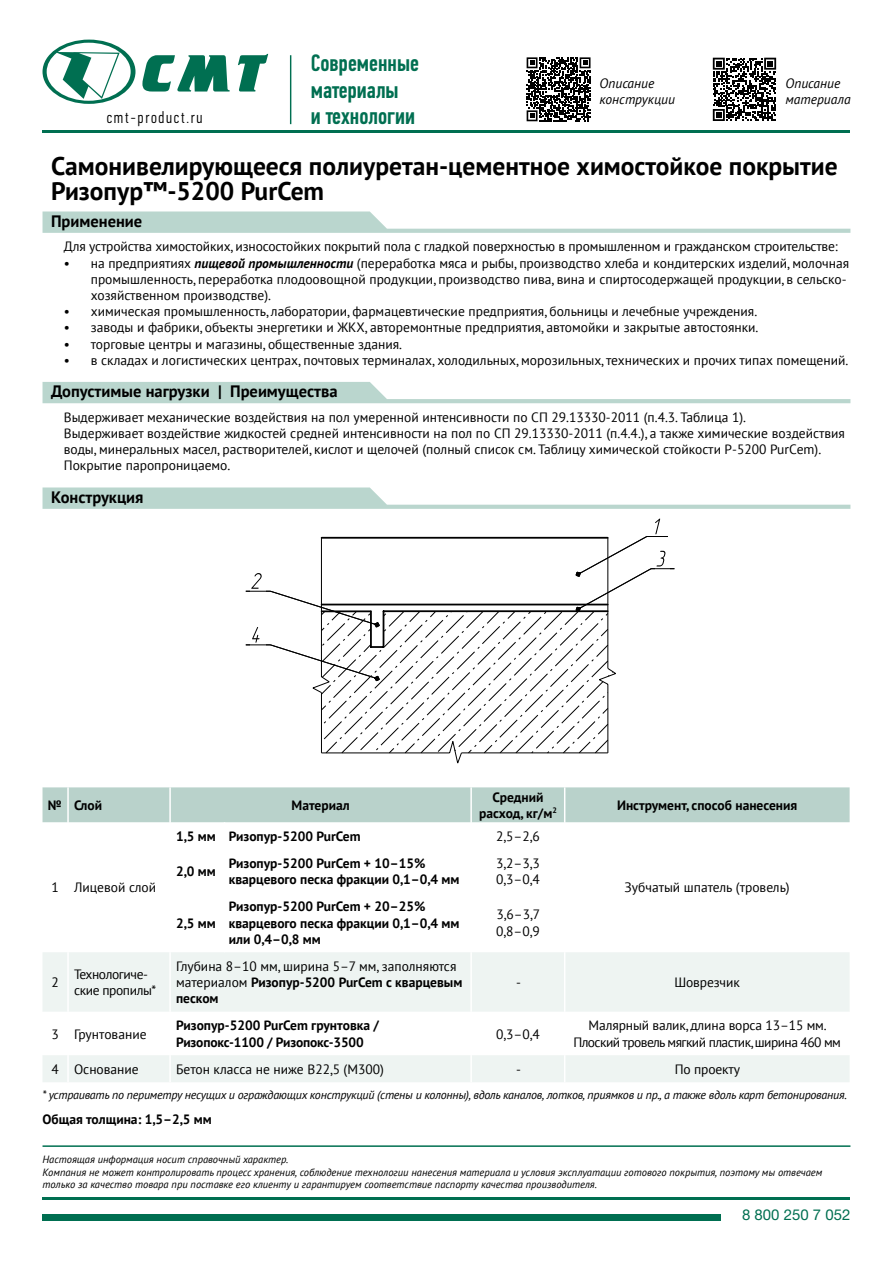
<style>
.page{position:relative;width:893px;height:1263px;background:#fff}
.page>*{position:absolute;margin:0;border:0;box-sizing:border-box;transform-origin:0 0}
.t1{font:700 25.5px/25.5px "PT Sans";color:#000}
.t2{font:500 23.7px/26.5px "PF Din Text Comp Pro";color:#006f51}
.t3{font:700 16.5px "PT Sans";color:#000}
.t4{font:300 16.35px "PF Din Text Comp Pro";letter-spacing:.105em;color:#000}
.t5{font:15px "Helvetica Neue Cyr";color:#006f51}
.t6{font:13.5px/16.2px "PT Sans";color:#000}
.t7{font:700 13.5px/16.2px "PT Sans";color:#000}
.t8{font:13.5px/16.2px "PT Sans";letter-spacing:-.04em;color:#000;text-align:center}
.t9{font:italic 13.5px/16.2px "PT Sans";color:#000}
.t10{font:13.5px/16.2px "PT Sans";letter-spacing:-.03em;color:#000}
.t11{font:italic 12px "PT Sans";letter-spacing:-.02em;color:#000}
.t12{font:italic 10.5px/12.6px "PT Sans";color:#000}
.s1{font-weight:700;font-style:italic}
.s2{font-weight:700}
</style>
<div class="page">
<div style="left:43px;top:1214px;width:678px;height:6px;background:#006f51"></div>
<hr style="left:43px;top:130px;width:807px;height:2px;background:#006f51">
<hr style="left:43px;top:1197px;width:807px;height:2px;background:#006f51">
<svg style="left:142px;top:55px;width:88px;height:37px"></svg>
<svg style="left:238px;top:54px;width:30px;height:38px"></svg>
<svg style="left:43px;top:40px;width:92px;height:64px"></svg>
<hr style="left:290px;top:55px;width:1px;height:69px;background:#006f51">
<hr style="left:43px;top:1145px;width:807px;height:2px;background:#006f51">
<svg style="left:526px;top:57px;width:65px;height:64px"></svg>
<svg style="left:527px;top:57px;width:63px;height:64px"></svg>
<svg style="left:712px;top:57px;width:65px;height:64px"></svg>
<svg style="left:713px;top:58px;width:63px;height:63px"></svg>
<svg style="left:43px;top:487px;width:807px;height:22px"></svg>
<svg style="left:43px;top:382px;width:807px;height:21px"></svg>
<svg style="left:43px;top:211px;width:807px;height:22px"></svg>
<div style="left:43px;top:952px;width:807px;height:60px;background:#eef4f2"></div>
<div style="left:43px;top:787px;width:807px;height:36px;background:#b9d2cb"></div>
<hr style="left:67px;top:952px;width:2px;height:60px;background:#fff">
<hr style="left:169px;top:952px;width:2px;height:60px;background:#fff">
<hr style="left:470px;top:952px;width:2px;height:60px;background:#fff">
<hr style="left:564px;top:952px;width:1px;height:60px;background:#fff">
<div style="left:43px;top:1055px;width:807px;height:27px;background:#eef4f2"></div>
<svg style="left:321px;top:753px;width:287px;height:10px"></svg>
<svg style="left:245px;top:519px;width:430px;height:234px"></svg>
<p class="t4" style="left:107px;top:108px;width:97px">cmt-product.ru</p>
<h2 class="t2" style="left:311px;top:50px;width:110px">Современные материалы<br>и технологии</h2>
<p class="t9" style="left:600px;top:75px;width:77px">Описание конструкции</p>
<p class="t9" style="left:785px;top:75px;width:67px">Описание материала</p>
<h1 class="t1" style="left:51px;top:152px;width:788px">Самонивелирующееся полиуретан-цементное химостойкое покрытие<br>Ризопур™-5200 PurCem</h1>
<p class="t6" style="left:64px;top:238px;width:776px">Для устройства химостойких, износостойких покрытий пола с гладкой поверхностью в промышленном и гражданском строительстве:</p>
<p class="t6" style="left:91px;top:254px;width:760px;text-indent:-27px">• на предприятиях <span class="s1">пищевой промышленности</span> (переработка мяса и рыбы, производство хлеба и кондитерских изделий, молочная промышленность, переработка плодоовощной продукции, производство пива, вина и спиртосодержащей продукции, в сельско&shy;хозяйственном производстве).</p>
<p class="t6" style="left:64px;top:303px;width:695px">• химическая промышленность, лаборатории, фармацевтические предприятия, больницы и лечебные учреждения.</p>
<p class="t6" style="left:64px;top:319px;width:696px">• заводы и фабрики, объекты энергетики и ЖКХ, авторемонтные предприятия, автомойки и закрытые автостоянки.</p>
<p class="t6" style="left:64px;top:335px;width:340px">• торговые центры и магазины, общественные здания.</p>
<p class="t6" style="left:64px;top:352px;width:786px">• в складах и логистических центрах, почтовых терминалах, холодильных, морозильных, технических и прочих типах помещений.</p>
<p class="t3" style="left:51px;top:210px;width:93px">Применение</p>
<p class="t3" style="left:51px;top:381px;width:288px">Допустимые нагрузки | Преимущества</p>
<p class="t6" style="left:64px;top:409px;width:783px">Выдерживает механические воздействия на пол умеренной интенсивности по СП 29.13330-2011 (п.4.3. Таблица 1).<br>Выдерживает воздействие жидкостей средней интенсивности на пол по СП 29.13330-2011 (п.4.4.), а также химические воздействия воды, минеральных масел, растворителей, кислот и щелочей (полный список см. Таблицу химической стойкости Р-5200 PurСem).<br>Покрытие паропроницаемо.</p>
<p class="t3" style="left:51px;top:486px;width:94px">Конструкция</p>
<p class="t7" style="left:48px;top:797px;width:56px">№ Слой</p>
<p class="t7" style="left:292px;top:797px;width:60px">Материал</p>
<p class="t7" style="left:479px;top:789px;width:79px;text-align:center">Средний расход, кг/м<sup>2</sup></p>
<p class="t7" style="left:617px;top:797px;width:182px">Инструмент, способ нанесения</p>
<p class="t6" style="left:52px;top:879px;width:106px">1 Лицевой слой</p>
<p class="t7" style="left:176px;top:828px;width:186px">1,5 мм Ризопур-5200 PurCem</p>
<p class="t6" style="left:496px;top:828px;width:45px">2,5–2,6</p>
<p class="t7" style="left:176px;top:863px;width:41px">2,0 мм</p>
<p class="t7" style="left:229px;top:855px;width:232px">Ризопур-5200 PurCem + 10–15% кварцевого песка фракции 0,1–0,4 мм</p>
<p class="t6" style="left:496px;top:855px;width:45px">3,2–3,3<br>0,3–0,4</p>
<p class="t7" style="left:176px;top:914px;width:41px">2,5 мм</p>
<p class="t7" style="left:229px;top:898px;width:232px">Ризопур-5200 PurCem + 20–25% кварцевого песка фракции 0,1–0,4 мм или 0,4–0,8 мм</p>
<p class="t6" style="left:496px;top:906px;width:45px">3,6–3,7<br>0,8–0,9</p>
<p class="t6" style="left:625px;top:879px;width:167px">Зубчатый шпатель (тровель)</p>
<p class="t6" style="left:52px;top:974px;width:9px">2</p>
<p class="t10" style="left:74px;top:966px;width:84px">Технологиче&shy;ские пропилы*</p>
<p class="t6" style="left:176px;top:958px;width:288px">Глубина 8–10 мм, ширина 5–7 мм, заполняются материалом <span class="s2">Ризопур-5200 PurCem с кварцевым песком</span></p>
<p class="t6" style="left:516px;top:974px;width:6px">-</p>
<p class="t6" style="left:674px;top:974px;width:67px">Шоврезчик</p>
<p class="t6" style="left:52px;top:1025px;width:96px">3 Грунтование</p>
<p class="t7" style="left:176px;top:1017px;width:204px">Ризопур-5200 PurCem грунтовка /<br>Ризопокс-1100 / Ризопокс-3500</p>
<p class="t6" style="left:496px;top:1025px;width:45px">0,3–0,4</p>
<p class="t8" style="left:573px;top:1017px;width:269px">Малярный валик, длина ворса 13–15 мм.<br>Плоский тровель мягкий пластик, ширина 460 мм</p>
<p class="t6" style="left:52px;top:1060px;width:89px">4 Основание</p>
<p class="t6" style="left:176px;top:1060px;width:209px">Бетон класса не ниже В22,5 (М300)</p>
<p class="t6" style="left:516px;top:1060px;width:6px">-</p>
<p class="t6" style="left:675px;top:1060px;width:67px">По проекту</p>
<p class="t11" style="left:43px;top:1087px;width:806px">* устраивать по периметру несущих и ограждающих конструкций (стены и колонны), вдоль каналов, лотков, приямков и пр., а также вдоль карт бетонирования.</p>
<p class="t7" style="left:43px;top:1111px;width:171px">Общая толщина: 1,5–2,5 мм</p>
<p class="t12" style="left:43px;top:1153px;width:781px">Настоящая информация носит справочный характер.<br>Компания не может контролировать процесс хранения, соблюдение технологии нанесения материала и условия эксплуатации готового покрытия, поэтому мы отвечаем только за качество товара при поставке его клиенту и гарантируем соответствие паспорту качества производителя.</p>
<p class="t5" style="left:742px;top:1207px;width:110px">8 800 250 7 052</p>
</div>
